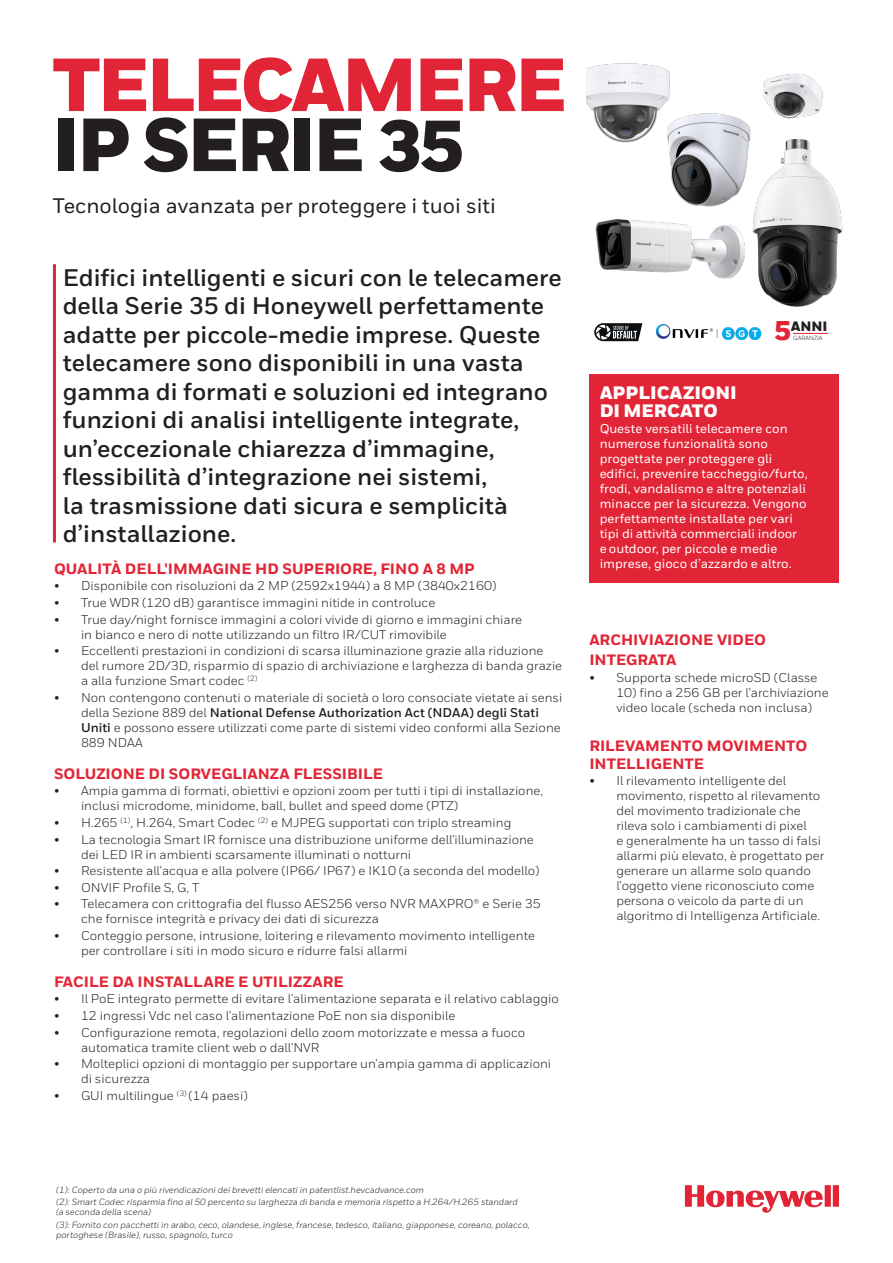
<style>
.page{position:relative;width:893px;height:1263px;background:#fff}
.page>*{position:absolute;margin:0;border:0;box-sizing:border-box;transform-origin:0 0}
.t1{font:900 75px/60px "Honeywell Sans";letter-spacing:-.04em;color:#e22536}
.t2{font:700 24px/28.5px "Honeywell Sans";color:#231f20}
.t3{font:500 21px "Honeywell Sans";color:#231f20}
.t4{font:900 18px/18px "Honeywell Sans";color:#fff}
.t5{font:800 15px/19.5px "Honeywell Sans";color:#e22536}
.t6{font:800 15px "Honeywell Sans";color:#e32736}
.t7{font:900 13.5px "Honeywell Sans TT";color:#231f20}
.t8{font:12.75px/15px "Honeywell Sans";color:#231f20}
.t9{font:500 12.75px/15px "Honeywell Sans";color:#fff}
.t10{font:italic 9px/12.1px "Honeywell Sans";color:#231f20}
.t11{font:6px "Honeywell Sans TT";color:#231f20}
.s1{color:#231f20}
.s2{font-size:72px;color:#231f20}
.s3{font-weight:700}
.s4{font-size:27px;color:#e22536}
</style>
<div class="page">
<svg style="left:685px;top:1185px;width:154px;height:28px"></svg>
<hr style="left:53px;top:264px;width:3px;height:278px;background:#e22536">
<img style="left:656px;top:324px;width:105px;height:16px">
<svg style="left:594px;top:323px;width:48px;height:18px"></svg>
<div style="left:589px;top:374px;width:250px;height:209px;background:#e22536"></div>
<img style="left:586px;top:63px;width:257px;height:244px">
<hr style="left:793px;top:333px;width:35px;height:1px;background:#e22536">
<h1 class="t1" style="left:52px;top:58px;width:516px">TELECAMERE<br><span class="s1">IP SERIE</span> <span class="s2">35</span></h1>
<h3 class="t3" style="left:53px;top:193px;width:444px">Tecnologia avanzata per proteggere i tuoi siti</h3>
<p class="t2" style="left:63px;top:264px;width:501px">Edifici intelligenti e sicuri con le telecamere della Serie 35 di Honeywell perfettamente adatte per piccole-medie imprese. Queste telecamere sono disponibili in una vasta gamma di formati e soluzioni ed integrano funzioni di analisi intelligente integrate, un’eccezionale chiarezza d’immagine, flessibilità d’integrazione nei sistemi,<br>la trasmissione dati sicura e semplicità d’installazione.</p>
<p class="t5" style="left:54px;top:559px;width:422px">QUALITÀ DELL'IMMAGINE HD SUPERIORE, FINO A 8 MP</p>
<p class="t8" style="left:54px;top:578px;width:444px">• Disponibile con risoluzioni da 2 MP (2592x1944) a 8 MP (3840x2160)</p>
<p class="t8" style="left:54px;top:595px;width:383px">• True WDR (120 dB) garantisce immagini nitide in controluce</p>
<p class="t8" style="left:81px;top:612px;width:443px;text-indent:-27px">• True day/night fornisce immagini a colori vivide di giorno e immagini chiare in bianco e nero di notte utilizzando un filtro IR/CUT rimovibile</p>
<p class="t8" style="left:81px;top:643px;width:483px;text-indent:-27px">• Eccellenti prestazioni in condizioni di scarsa illuminazione grazie alla riduzione del rumore 2D/3D, risparmio di spazio di archiviazione e larghezza di banda grazie a alla funzione Smart codec <sup>(2)</sup></p>
<p class="t8" style="left:81px;top:690px;width:483px;text-indent:-27px">• Non contengono contenuti o materiale di società o loro consociate vietate ai sensi della Sezione 889 del <span class="s3">National Defense Authorization Act (NDAA) degli Stati Uniti</span> e possono essere utilizzati come parte di sistemi video conformi alla Sezione 889 NDAA</p>
<p class="t5" style="left:54px;top:764px;width:331px">SOLUZIONE DI SORVEGLIANZA FLESSIBILE</p>
<p class="t8" style="left:81px;top:783px;width:464px;text-indent:-27px">• Ampia gamma di formati, obiettivi e opzioni zoom per tutti i tipi di installazione, inclusi microdome, minidome, ball, bullet and speed dome (PTZ)</p>
<p class="t8" style="left:54px;top:815px;width:459px">• H.265 <sup>(1)</sup>, H.264, Smart Codec <sup>(2)</sup> e MJPEG supportati con triplo streaming</p>
<p class="t8" style="left:81px;top:832px;width:454px;text-indent:-27px">• La tecnologia Smart IR fornisce una distribuzione uniforme dell'illuminazione dei LED IR in ambienti scarsamente illuminati o notturni</p>
<p class="t8" style="left:54px;top:863px;width:487px">• Resistente all'acqua e alla polvere (IP66/ IP67) e IK10 (a seconda del modello)</p>
<p class="t8" style="left:54px;top:880px;width:147px">• ONVIF Profile S, G, T</p>
<p class="t8" style="left:81px;top:896px;width:461px;text-indent:-27px">• Telecamera con crittografia del flusso AES256 verso NVR MAXPRO® e Serie 35 che fornisce integrità e privacy dei dati di sicurezza</p>
<p class="t8" style="left:81px;top:928px;width:456px;text-indent:-27px">• Conteggio persone, intrusione, loitering e rilevamento movimento intelligente per controllare i siti in modo sicuro e ridurre falsi allarmi</p>
<p class="t6" style="left:54px;top:972px;width:291px">FACILE DA INSTALLARE E UTILIZZARE</p>
<p class="t8" style="left:54px;top:991px;width:506px">• Il PoE integrato permette di evitare l'alimentazione separata e il relativo cablaggio</p>
<p class="t8" style="left:54px;top:1008px;width:403px">• 12 ingressi Vdc nel caso l'alimentazione PoE non sia disponibile</p>
<p class="t8" style="left:81px;top:1025px;width:446px;text-indent:-27px">• Configurazione remota, regolazioni dello zoom motorizzate e messa a fuoco automatica tramite client web o dall'NVR</p>
<p class="t8" style="left:81px;top:1056px;width:472px;text-indent:-27px">• Molteplici opzioni di montaggio per supportare un'ampia gamma di applicazioni di sicurezza</p>
<p class="t8" style="left:54px;top:1088px;width:195px">• GUI multilingue <sup>(3)</sup> (14 paesi)</p>
<p class="t7" style="left:774px;top:318px;width:55px"><span class="s4">5</span>ANNI</p>
<p class="t11" style="left:793px;top:335px;width:31px">GARANZIA</p>
<h3 class="t4" style="left:600px;top:384px;width:139px">APPLICAZIONI<br>DI MERCATO</h3>
<p class="t9" style="left:600px;top:422px;width:209px">Queste versatili telecamere con numerose funzionalità sono progettate per proteggere gli edifici, prevenire taccheggio/furto, frodi, vandalismo e altre potenziali minacce per la sicurezza. Vengono perfettamente installate per vari tipi di attività commerciali indoor<br>e outdoor, per piccole e medie imprese, gioco d’azzardo e altro.</p>
<p class="t5" style="left:589px;top:631px;width:178px">ARCHIVIAZIONE VIDEO<br>INTEGRATA</p>
<p class="t8" style="left:589px;top:670px;width:230px">• Supporta schede microSD (Classe</p>
<p class="t8" style="left:616px;top:685px;width:214px">10) fino a 256 GB per l'archiviazione video locale (scheda non inclusa)</p>
<p class="t5" style="left:589px;top:737px;width:220px;line-height:18px">RILEVAMENTO MOVIMENTO<br>INTELLIGENTE</p>
<p class="t8" style="left:616px;top:773px;width:209px;text-indent:-27px">• Il rilevamento intelligente del movimento, rispetto al rilevamento del movimento tradizionale che rileva solo i cambiamenti di pixel<br>e generalmente ha un tasso di falsi allarmi più elevato, è progettato per generare un allarme solo quando l'oggetto viene riconosciuto come persona o veicolo da parte di un algoritmo di Intelligenza Artificiale.</p>
<p class="t10" style="left:56px;top:1184px;width:463px">(1): Coperto da una o più rivendicazioni dei brevetti elencati in patentlist.hevcadvance.com<br>(2): Smart Codec risparmia fino al 50 percento su larghezza di banda e memoria rispetto a H.264/H.265 standard</p>
<p class="t10" style="left:56px;top:1206px;width:475px">(a seconda della scena)<br>(3): Fornito con pacchetti in arabo, ceco, olandese, inglese, francese, tedesco, italiano, giapponese, coreano, polacco,</p>
<p class="t10" style="left:56px;top:1229px;width:178px">portoghese (Brasile), russo, spagnolo, turco</p>
</div>
